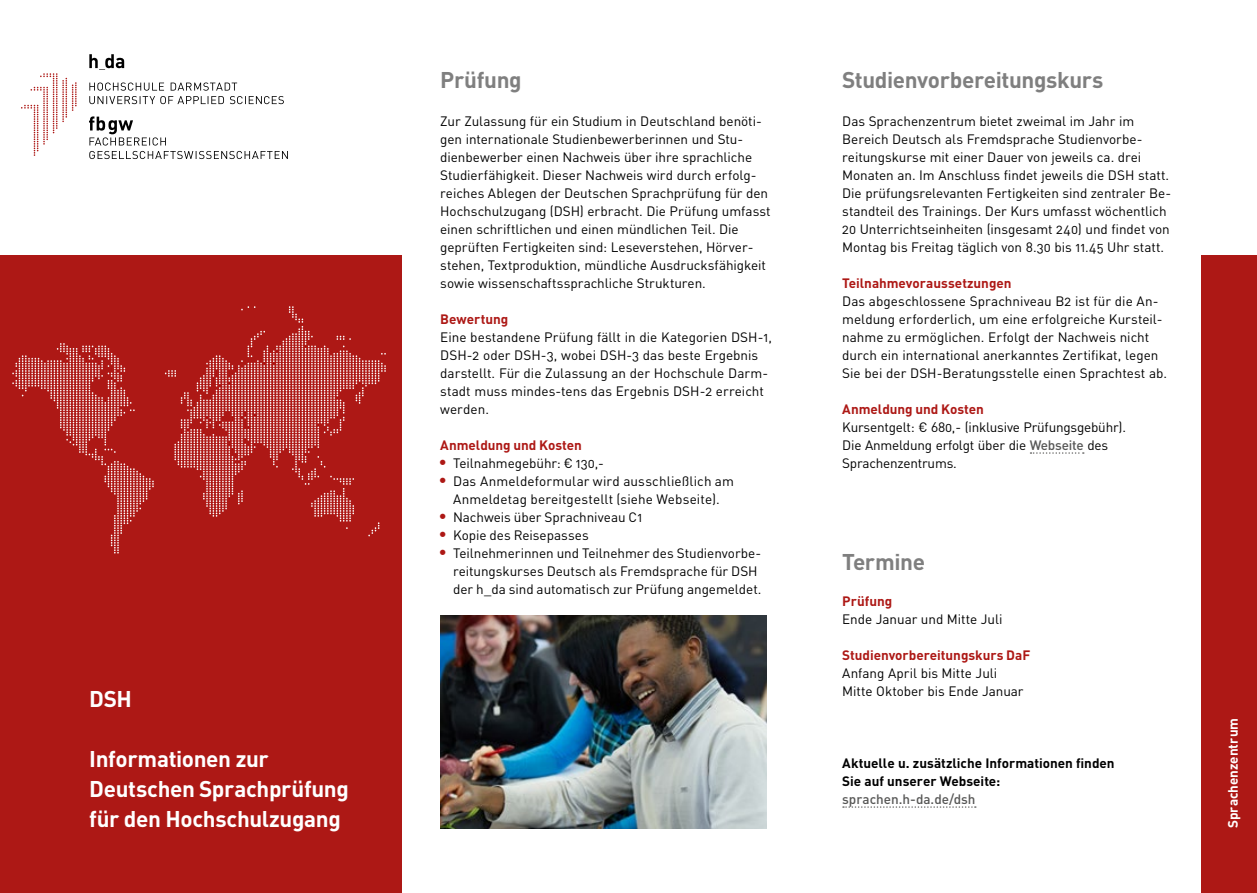
<style>
.page{position:relative;width:1257px;height:893px;background:#fff}
.page>*{position:absolute;margin:0;border:0;box-sizing:border-box;transform-origin:0 0}
._0_Ueberschrift{font:700 22.5px/30px "DINOT";letter-spacing:-.015em;color:#fff}
._0_Ueberschrift-2{font:700 22.5px "DINOT";letter-spacing:-.02em;color:#7f7f7f}
._0_Fließtext{font:13.5px/18px "DINOT";letter-spacing:-.005em;color:#000}
._0_Fließtext_Aufzähl{font:13.5px/18px "DINOT";color:#000}
._0_Unterüberschrift{font:700 13.5px "DINOT";letter-spacing:-.005em;color:#ad1815}
._0_Fließtext-2{font:700 13.5px/18px "DINOT";letter-spacing:-.005em;color:#000}
._0_Fließtext-3{font:500 13.5px "DINOT";letter-spacing:-.005em;color:#575756}
._0_Unterüberschrift-2{font:700 13.5px "DINOT";color:#fff}
.s1{font-weight:500;color:#575756}
</style>
<div class="page">
<div style="left:1201px;top:255px;width:55px;height:638px;background:#ad1815"></div>
<div style="left:0;top:255px;width:402px;height:638px;background:#ad1815"></div>
<svg style="left:12px;top:306px;width:374px;height:248px"></svg>
<svg style="left:21px;top:73px;width:56px;height:83px"></svg>
<svg style="left:89px;top:116px;width:199px;height:43px"></svg>
<svg style="left:89px;top:83px;width:195px;height:21px"></svg>
<svg style="left:89px;top:54px;width:35px;height:16px"></svg>
<svg style="left:1030px;top:452px;width:53px;height:2px"></svg>
<svg style="left:843px;top:806px;width:132px;height:2px"></svg>
<img style="left:440px;top:615px;width:326px;height:213px">
<p class="_0_Ueberschrift" style="left:89px;top:683px;width:44px">DSH</p>
<p class="_0_Ueberschrift" style="left:89px;top:743px;width:261px">Informationen zur<br>Deutschen Sprachprüfung für den Hochschulzugang</p>
<p class="_0_Ueberschrift-2" style="left:440px;top:65px;width:83px">Prüfung</p>
<p class="_0_Fließtext" style="left:440px;top:112px;width:332px">Zur Zulassung für ein Studium in Deutschland benöti&shy;gen internationale Studienbewerberinnen und Stu&shy;dienbewerber einen Nachweis über ihre sprachliche Studierfähigkeit. Dieser Nachweis wird durch erfolg&shy;reiches Ablegen der Deutschen Sprachprüfung für den Hochschulzugang (DSH) erbracht. Die Prüfung umfasst einen schriftlichen und einen mündlichen Teil. Die geprüften Fertigkeiten sind: Leseverstehen, Hörver&shy;stehen, Textproduktion, mündliche Ausdrucksfähigkeit sowie wissenschaftssprachliche Strukturen.</p>
<p class="_0_Unterüberschrift" style="left:440px;top:310px;width:69px">Bewertung</p>
<p class="_0_Fließtext" style="left:440px;top:328px;width:333px">Eine bestandene Prüfung fällt in die Kategorien DSH-1, DSH-2 oder DSH-3, wobei DSH-3 das beste Ergebnis darstellt. Für die Zulassung an der Hochschule Darm&shy;stadt muss mindes-tens das Ergebnis DSH-2 erreicht werden.</p>
<p class="_0_Unterüberschrift" style="left:440px;top:436px;width:143px">Anmeldung und Kosten</p>
<p class="_0_Fließtext_Aufzähl" style="left:453px;top:454px;width:152px">Teilnahmegebühr: € 130,-</p>
<p class="_0_Fließtext_Aufzähl" style="left:453px;top:472px;width:282px">Das Anmeldeformular wird ausschließlich am<br>Anmeldetag bereitgestellt (siehe Webseite).</p>
<p class="_0_Fließtext_Aufzähl" style="left:453px;top:508px;width:191px">Nachweis über Sprachniveau C1</p>
<p class="_0_Fließtext_Aufzähl" style="left:453px;top:526px;width:137px">Kopie des Reisepasses</p>
<p class="_0_Fließtext_Aufzähl" style="left:453px;top:544px;width:310px">Teilnehmerinnen und Teilnehmer des Studienvorbe&shy;reitungskurses Deutsch als Fremdsprache für DSH der h_da sind automatisch zur Prüfung angemeldet.</p>
<p class="_0_Ueberschrift-2" style="left:842px;top:64px;width:262px">Studienvorbereitungskurs</p>
<p class="_0_Fließtext" style="left:842px;top:112px;width:330px">Das Sprachenzentrum bietet zweimal im Jahr im Bereich Deutsch als Fremdsprache Studienvorbe&shy;reitungskurse mit einer Dauer von jeweils ca. drei Monaten an. Im Anschluss findet jeweils die DSH statt.<br>Die prüfungsrelevanten Fertigkeiten sind zentraler Be&shy;standteil des Trainings. Der Kurs umfasst wöchentlich 20 Unterrichtseinheiten (insgesamt 240) und findet von Montag bis Freitag täglich von 8.30 bis 11.45 Uhr statt.</p>
<p class="_0_Unterüberschrift" style="left:842px;top:274px;width:171px">Teilnahmevoraussetzungen</p>
<p class="_0_Fließtext" style="left:842px;top:292px;width:326px">Das abgeschlossene Sprachniveau B2 ist für die An&shy;meldung erforderlich, um eine erfolgreiche Kursteil&shy;nahme zu ermöglichen. Erfolgt der Nachweis nicht durch ein international anerkanntes Zertifikat, legen Sie bei der DSH-Beratungsstelle einen Sprachtest ab.</p>
<p class="_0_Unterüberschrift" style="left:842px;top:400px;width:143px">Anmeldung und Kosten</p>
<p class="_0_Fließtext" style="left:842px;top:418px;width:285px">Kursentgelt: € 680,- (inklusive Prüfungsgebühr).</p>
<p class="_0_Fließtext" style="left:842px;top:436px;width:267px">Die Anmeldung erfolgt über die <span class="s1">Webseite</span> des<br>Sprachenzentrums.</p>
<p class="_0_Ueberschrift-2" style="left:842px;top:547px;width:84px">Termine</p>
<p class="_0_Unterüberschrift" style="left:842px;top:592px;width:52px">Prüfung</p>
<p class="_0_Fließtext" style="left:842px;top:610px;width:162px">Ende Januar und Mitte Juli</p>
<p class="_0_Unterüberschrift" style="left:842px;top:646px;width:189px">Studienvorbereitungskurs DaF</p>
<p class="_0_Fließtext" style="left:842px;top:664px;width:156px">Anfang April bis Mitte Juli</p>
<p class="_0_Fließtext" style="left:842px;top:682px;width:183px">Mitte Oktober bis Ende Januar</p>
<p class="_0_Fließtext-2" style="left:842px;top:754px;width:274px">Aktuelle u. zusätzliche Informationen finden<br>Sie auf unserer Webseite:</p>
<p class="_0_Fließtext-3" style="left:842px;top:790px;width:135px">sprachen.h-da.de/dsh</p>
<p class="_0_Unterüberschrift-2" style="left:1223px;top:828px;width:112px;rotate:-90deg">Sprachenzentrum</p>
</div>
